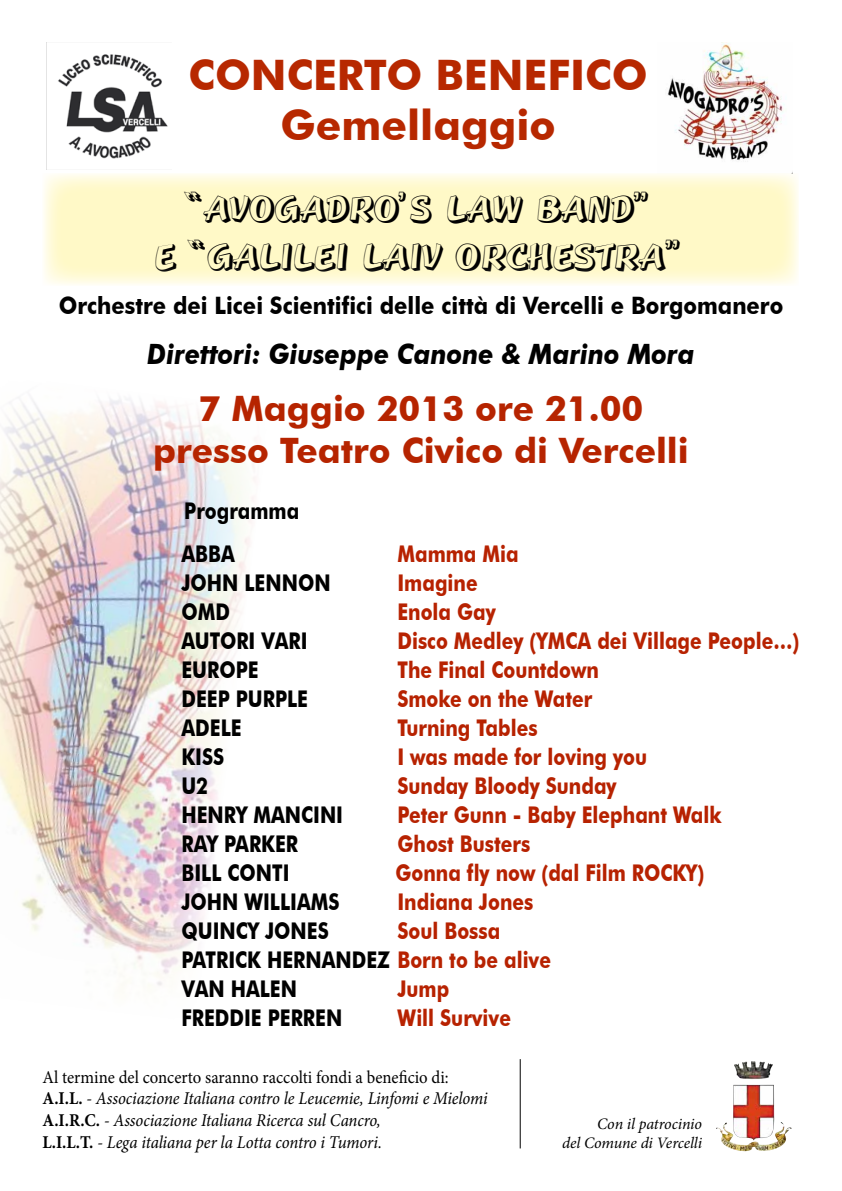
<style>
.page{position:relative;width:842px;height:1191px;background:#fff}
.page>*{position:absolute;margin:0;border:0;box-sizing:border-box;transform-origin:0 0}
.t1{font:700 42px/50.4px "Futura BT";color:#b72800;text-align:center}
.t2{font:40px/48px "Gecko Vertical";color:#000;text-align:center}
.t3{font:700 35px/42px "Futura BT";color:#b62400;text-align:center}
.t4{font:italic 700 28px "Futura BT";color:#000;scale:.91 1}
.t5{font:700 24px "Futura BT";color:#000;scale:.91 1}
.t6{font:700 23px "Futura BT";color:#b72201;scale:.83 1}
.t7{font:700 23px/29px "Futura BT";color:#000;scale:.83 1}
.t8{font:italic 18px/21.6px "Minion Pro";letter-spacing:-.01em;color:#000;scale:.93 1}
.t9{font:italic 16px/19.2px "Minion Pro";letter-spacing:-.01em;color:#000;text-align:right}
.s1{color:#b72201}
.s2{font-style:normal}
.s3{font-weight:700;font-style:normal}
</style>
<div class="page">
<img style="left:0;top:398px;width:255px;height:589px">
<img style="left:667px;top:43px;width:118px;height:117px">
<img style="left:58px;top:54px;width:110px;height:105px">
<svg style="left:44px;top:173px;width:754px;height:112px;background:#fef9cd"></svg>
<hr style="left:520px;top:1059px;width:1px;height:89px;background:#000">
<img style="left:716px;top:1061px;width:76px;height:91px">
<h1 class="t1" style="left:189px;top:50px;width:460px">CONCERTO BENEFICO<br>Gemellaggio</h1>
<h2 class="t2" style="left:157px;top:185px;width:530px">“AVOGADRO’S LAW BAND”<br>E “GALILEI LAIV ORCHESTRA”</h2>
<p class="t5" style="left:59px;top:291px;width:798px">Orchestre dei Licei Scientifici delle città di Vercelli e Borgomanero</p>
<p class="t4" style="left:147px;top:337px;width:603px">Direttori: Giuseppe Canone &amp; Marino Mora</p>
<h3 class="t3" style="left:153px;top:387px;width:537px">7 Maggio 2013 ore 21.00 presso Teatro Civico di Vercelli</h3>
<p class="t7" style="left:184px;top:496px;width:140px">Programma</p>
<p class="t7" style="left:181px;top:539px;width:66px">ABBA</p>
<p class="t6" style="left:397px;top:540px;width:148px">Mamma Mia</p>
<p class="t7" style="left:181px;top:568px;width:181px">JOHN LENNON</p>
<p class="t6" style="left:397px;top:569px;width:98px">Imagine</p>
<p class="t7" style="left:181px;top:597px;width:60px">OMD</p>
<p class="t6" style="left:397px;top:598px;width:120px">Enola Gay</p>
<p class="t7" style="left:181px;top:626px;width:153px">AUTORI VARI</p>
<p class="t6" style="left:397px;top:627px;width:486px">Disco Medley (YMCA dei Village People…)</p>
<p class="t7" style="left:181px;top:655px;width:95px">EUROPE</p>
<p class="t6" style="left:397px;top:656px;width:244px">The Final Countdown</p>
<p class="t7" style="left:181px;top:684px;width:154px">DEEP PURPLE</p>
<p class="t6" style="left:397px;top:685px;width:236px">Smoke on the Water</p>
<p class="t7" style="left:181px;top:713px;width:74px">ADELE</p>
<p class="t6" style="left:397px;top:714px;width:170px">Turning Tables</p>
<p class="t7" style="left:181px;top:742px;width:53px">KISS</p>
<p class="t6" style="left:397px;top:743px;width:302px">I was made for loving you</p>
<p class="t7" style="left:181px;top:771px;width:34px">U2</p>
<p class="t6" style="left:397px;top:772px;width:266px">Sunday Bloody Sunday</p>
<p class="t7" style="left:181px;top:800px;width:196px">HENRY MANCINI</p>
<p class="t6" style="left:397px;top:801px;width:392px">Peter Gunn - Baby Elephant Walk</p>
<p class="t7" style="left:181px;top:829px;width:142px">RAY PARKER</p>
<p class="t6" style="left:397px;top:830px;width:162px">Ghost Busters</p>
<p class="t7" style="left:181px;top:858px;width:132px">BILL CONTI</p>
<p class="t6" style="left:395px;top:859px;width:374px">Gonna fly now (dal Film ROCKY)</p>
<p class="t7" style="left:181px;top:887px;width:192px">JOHN WILLIAMS</p>
<p class="t6" style="left:397px;top:888px;width:165px">Indiana Jones</p>
<p class="t7" style="left:181px;top:916px;width:179px">QUINCY JONES</p>
<p class="t7" style="left:181px;top:916px;width:447px;text-indent:216px"><span class="s1">Soul Bossa<br></span>PATRICK HERNANDEZ <span class="s1">Born to be alive<br></span>VAN HALEN</p>
<p class="t6" style="left:397px;top:975px;width:64px">Jump</p>
<p class="t7" style="left:181px;top:1003px;width:195px">FREDDIE PERREN</p>
<p class="t6" style="left:397px;top:1004px;width:138px">Will Survive</p>
<p class="t8" style="left:43px;top:1066px;width:480px"><span class="s2">Al termine del concerto saranno raccolti fondi a beneficio di:<br></span><span class="s3">A.I.L.</span> - Associazione Italiana contro le Leucemie, Linfomi e Mielomi <span class="s3">A.I.R.C.</span> - Associazione Italiana Ricerca sul Cancro,<br><span class="s3">L.I.L.T.</span> - Lega italiana per la Lotta contro i Tumori.</p>
<p class="t9" style="left:562px;top:1114px;width:141px">Con il patrocinio<br>del Comune di Vercelli</p>
</div>
